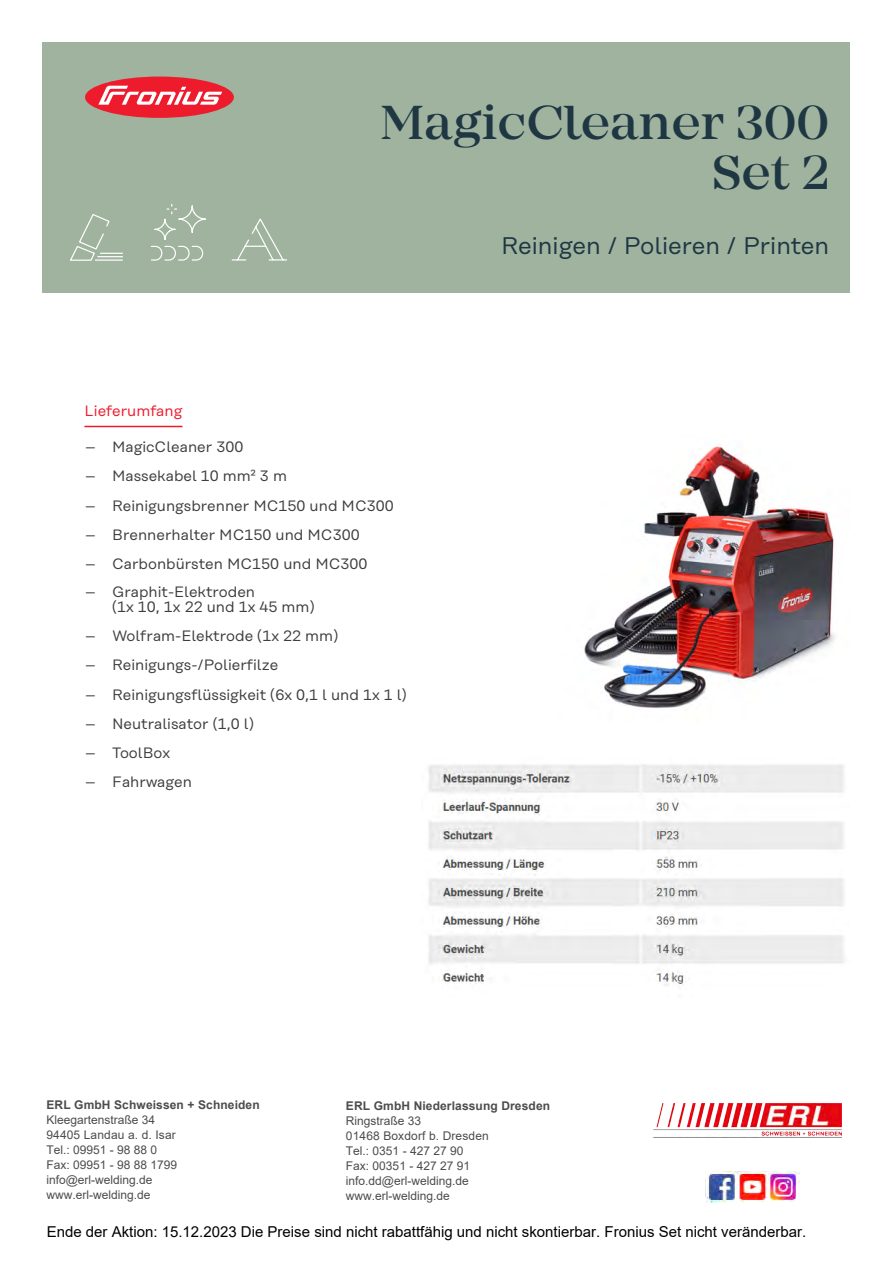
<style>
.page{position:relative;width:893px;height:1263px;background:#fff}
.page>*{position:absolute;margin:0;border:0;box-sizing:border-box;transform-origin:0 0}
.t1{font:500 49.5px/49.5px "Mirador";color:#1f3643;text-align:right}
.t2{font:24px "Rational Text";color:#1f3643}
.t3{font:15px/15px "Rational Text";color:#3e3e3f}
.t4{font:15px "Arial";color:#000}
.t5{font:15px "Rational Text";color:#ee1b2d}
.t6{font:12px/15px "Arial";color:#4b4c4d}
.t7{font:700 12px "Arial";letter-spacing:.01em;color:#4b4c4d}
</style>
<div class="page">
<div style="left:43px;top:43px;width:807px;height:250px;background:#9fb39e"></div>
<hr style="left:84px;top:426px;width:98px;height:1px;background:#ee1b2d">
<svg style="left:231px;top:218px;width:56px;height:43px"></svg>
<svg style="left:151px;top:204px;width:55px;height:57px"></svg>
<svg style="left:70px;top:214px;width:52px;height:47px"></svg>
<hr style="left:95px;top:259px;width:27px;height:2px;background:#fff">
<div style="left:85px;top:77px;width:149px;height:41px;background:#ee1b2d;border-radius:50%"></div>
<svg style="left:98px;top:86px;width:124px;height:19px"></svg>
<img style="left:584px;top:443px;width:252px;height:265px">
<img style="left:428px;top:764px;width:416px;height:223px">
<img style="left:654px;top:1103px;width:187px;height:35px">
<img style="left:706px;top:1171px;width:94px;height:32px">
<h1 class="t1" style="left:381px;top:99px;width:450px">MagicCleaner 300<br>Set 2</h1>
<p class="t5" style="left:84px;top:402px;width:100px">Lieferumfang</p>
<p class="t3" style="left:85px;top:439px;width:160px">– MagicCleaner 300</p>
<p class="t3" style="left:85px;top:469px;width:203px">– Massekabel 10 mm² 3 m</p>
<p class="t3" style="left:85px;top:498px;width:310px">– Reinigungsbrenner MC150 und MC300</p>
<p class="t3" style="left:85px;top:527px;width:276px">– Brennerhalter MC150 und MC300</p>
<p class="t3" style="left:85px;top:556px;width:284px">– Carbonbürsten MC150 und MC300</p>
<p class="t3" style="left:112px;top:584px;width:204px;text-indent:-27px">– Graphit-Elektroden<br>(1x 10, 1x 22 und 1x 45 mm)</p>
<p class="t3" style="left:85px;top:628px;width:255px">– Wolfram-Elektrode (1x 22 mm)</p>
<p class="t3" style="left:85px;top:658px;width:195px">– Reinigungs-/Polierfilze</p>
<p class="t3" style="left:85px;top:687px;width:323px">– Reinigungsflüssigkeit (6x 0,1 l und 1x 1 l)</p>
<p class="t3" style="left:85px;top:716px;width:170px">– Neutralisator (1,0 l)</p>
<p class="t3" style="left:85px;top:745px;width:87px">– ToolBox</p>
<p class="t3" style="left:85px;top:775px;width:108px">– Fahrwagen</p>
<h2 class="t2" style="left:501px;top:232px;width:329px">Reinigen / Polieren / Printen</h2>
<p class="t7" style="left:46px;top:1096px;width:215px">ERL GmbH Schweissen + Schneiden</p>
<p class="t6" style="left:46px;top:1112px;width:132px">Kleegartenstraße 34<br>94405 Landau a. d. Isar<br>Tel.: 09951 - 98 88 0<br>Fax: 09951 - 98 88 1799 info@erl-welding.de www.erl-welding.de</p>
<p class="t7" style="left:346px;top:1097px;width:206px">ERL GmbH Niederlassung Dresden</p>
<p class="t6" style="left:346px;top:1113px;width:144px">Ringstraße 33<br>01468 Boxdorf b. Dresden<br>Tel.: 0351 - 427 27 90<br>Fax: 00351 - 427 27 91 info.dd@erl-welding.de www.erl-welding.de</p>
<p class="t4" style="left:47px;top:1222px;width:761px">Ende der Aktion: 15.12.2023 Die Preise sind nicht rabattfähig und nicht skontierbar. Fronius Set nicht veränderbar.</p>
</div>
